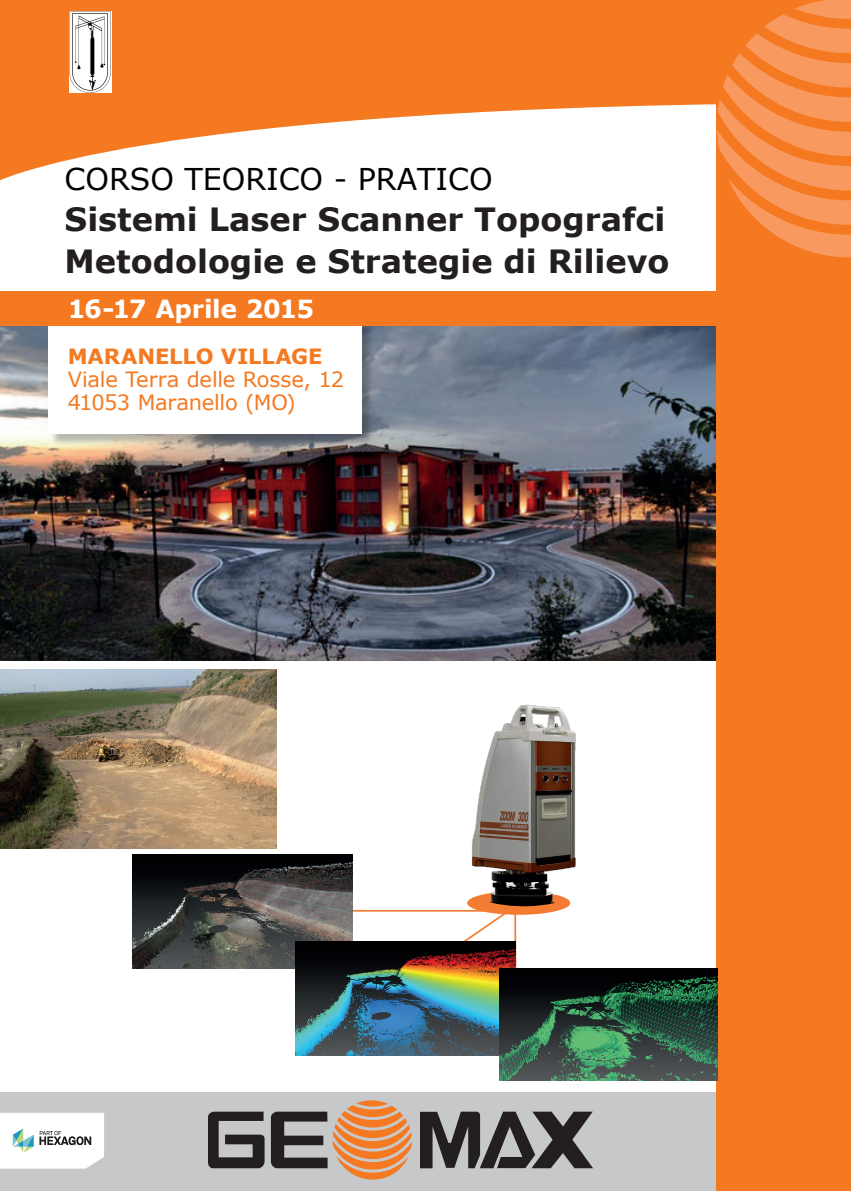
<style>
.page{position:relative;width:851px;height:1191px;background:#fff}
.page>*{position:absolute;margin:0;border:0;box-sizing:border-box;transform-origin:0 0}
.t1{font:700 32px/41.8px "Verdana";color:#231f20}
.t2{font:30px "Verdana";color:#000}
.t3{font:700 25px "Verdana";letter-spacing:-.015em;color:#fff}
.t4{font:21px/23px "Verdana";letter-spacing:-.01em;color:#f47921}
.t5{font:700 21px "Verdana";letter-spacing:-.005em;color:#f47921}
</style>
<div class="page">
<svg style="left:0;top:0;width:716px;height:180px;fill:#f47921"></svg>
<img style="left:0;top:669px;width:276px;height:180px">
<img style="left:0;top:326px;width:716px;height:334px">
<div style="left:0;top:1092px;width:847px;height:99px;background:#c7c8ca"></div>
<div style="left:50px;top:314px;width:324px;height:132px;background:#231f20;opacity:.3"></div>
<div style="left:48px;top:313px;width:313px;height:120px;background:#fff"></div>
<div style="left:716px;top:0;width:134px;height:1191px;background:#f47921"></div>
<hr style="left:514px;top:910px;width:2px;height:73px;background:#f47b32">
<hr style="left:297px;top:910px;width:209px;height:1px;background:#f47b32">
<svg style="left:443px;top:908px;width:69px;height:34px"></svg>
<img style="left:132px;top:854px;width:220px;height:114px">
<div style="left:467px;top:891px;width:103px;height:23px;background:#f47b32;border-radius:50%"></div>
<img style="left:401px;top:644px;width:250px;height:264px">
<img style="left:295px;top:942px;width:220px;height:113px">
<img style="left:500px;top:968px;width:217px;height:112px">
<div style="left:0;top:291px;width:757px;height:35px;background:#f47921"></div>
<svg style="left:208px;top:1111px;width:56px;height:57px"></svg>
<svg style="left:420px;top:1111px;width:173px;height:57px"></svg>
<svg style="left:271px;top:1100px;width:141px;height:79px"></svg>
<svg style="left:0;top:1112px;width:104px;height:56px;background:#ebefee"></svg>
<svg style="left:717px;top:0;width:133px;height:258px"></svg>
<img style="left:70px;top:12px;width:42px;height:81px">
<p class="t2" style="left:65px;top:160px;width:429px">CORSO TEORICO - PRATICO</p>
<p class="t1" style="left:65px;top:198px;width:606px">Sistemi Laser Scanner Topografci<br>Metodologie e Strategie di Rilievo</p>
<p class="t3" style="left:68px;top:293px;width:248px">16-17 Aprile 2015</p>
<p class="t5" style="left:68px;top:343px;width:256px">MARANELLO VILLAGE</p>
<p class="t4" style="left:68px;top:368px;width:278px">Viale Terra delle Rosse, 12<br>41053 Maranello (MO)</p>
</div>
